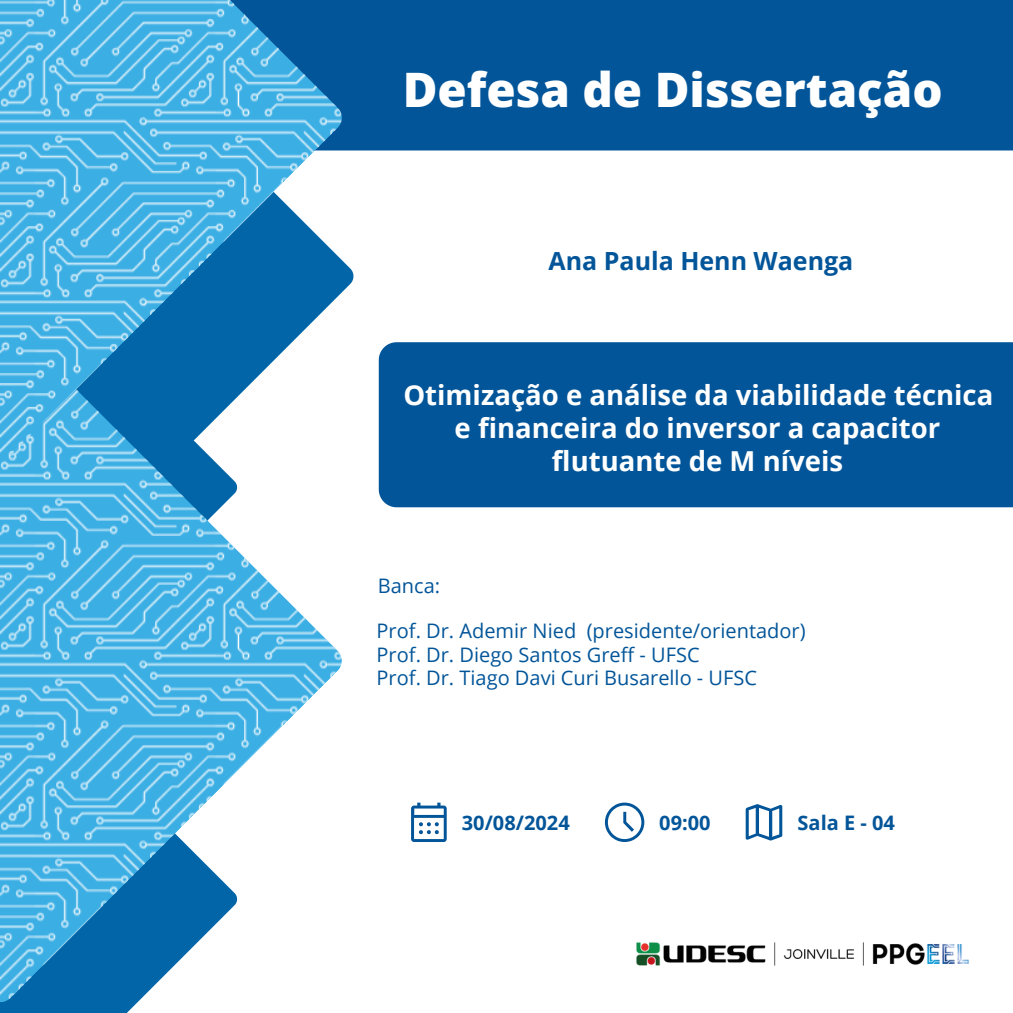
<style>
.page{position:relative;width:1013px;height:1013px;background:#fff}
.page>*{position:absolute;margin:0;border:0;box-sizing:border-box;transform-origin:0 0}
.t1{font:800 47.5px "Open Sans";color:#fff}
.t2{font:700 27.5px/32.8px "Open Sans";color:#fff;text-align:center}
.t3{font:700 25px "Open Sans";color:#035599}
.t4{font:20px "Open Sans";color:#035599}
.t5{font:700 20px "Open Sans";color:#035599}
</style>
<div class="page">
<svg style="left:0;top:1002px;width:138px;height:10px"></svg>
<div style="left:341px;top:0;width:671px;height:150px;background:#035599"></div>
<svg style="left:341px;top:17px;width:12px;height:276px"></svg>
<svg style="left:0;top:459px;width:341px;height:543px"></svg>
<svg style="left:0;top:0;width:341px;height:459px;background:#53aad9"></svg>
<img style="left:636px;top:942px;width:333px;height:24px">
<div style="left:379px;top:342px;width:633px;height:165px;background:#035599"></div>
<svg style="left:411px;top:802px;width:35px;height:40px"></svg>
<svg style="left:605px;top:802px;width:39px;height:40px"></svg>
<svg style="left:745px;top:804px;width:37px;height:36px"></svg>
<p class="t1" style="left:402px;top:56px;width:541px">Defesa de Dissertação</p>
<h2 class="t3" style="left:548px;top:243px;width:306px">Ana Paula Henn Waenga</h2>
<p class="t2" style="left:403px;top:378px;width:591px">Otimização e análise da viabilidade técnica e financeira do inversor a capacitor flutuante de M níveis</p>
<p class="t4" style="left:378px;top:571px;width:64px">Banca:</p>
<h2 class="t4" style="left:376px;top:617px;width:430px">Prof. Dr. Ademir Nied (presidente/orientador)</h2>
<p class="t4" style="left:376px;top:640px;width:324px">Prof. Dr. Diego Santos Greff - UFSC</p>
<p class="t4" style="left:376px;top:664px;width:382px">Prof. Dr. Tiago Davi Curi Busarello - UFSC</p>
<p class="t5" style="left:462px;top:808px;width:109px">30/08/2024</p>
<h1 class="t5" style="left:659px;top:808px;width:53px">09:00</h1>
<p class="t5" style="left:797px;top:808px;width:99px">Sala E - 04</p>
</div>
